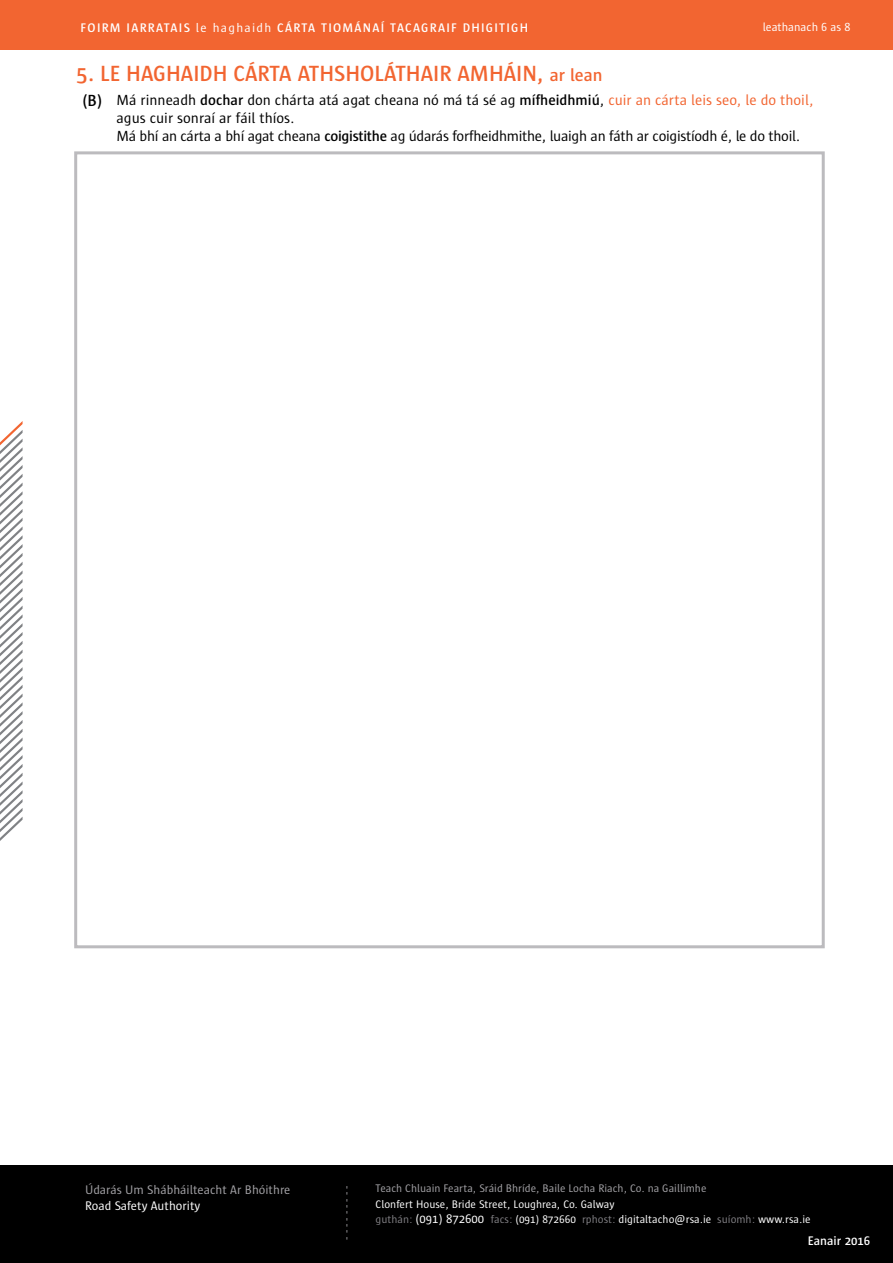
<style>
.page{position:relative;width:893px;height:1263px;background:#fff}
.page>*{position:absolute;margin:0;border:0;box-sizing:border-box;transform-origin:0 0}
.t1{font:600 22.5px "Sun";color:#f26531}
.t2{font:15px/18px "Sun";letter-spacing:-.005em;color:#000}
.t3{font:600 12.75px "Sun";letter-spacing:.1em;color:#fff}
.t4{font:12.75px "Sun";color:#a3a2a6}
.t5{font:12.75px "Sun";color:#fff}
.t6{font:600 12.75px "Sun";color:#fff}
.t7{font:12px "Sun";color:#fff}
.t8{font:11.25px/15px "Sun";color:#fff}
.t9{font:11.25px "Sun";color:#a3a2a6}
.s1{font-weight:400}
.s2{font-size:18px}
.s3{font-weight:600;font-size:16.5px}
.s4{font-weight:600}
.s5{color:#f26531}
.s6{color:#807f83}
.s7{font-size:12.75px}
</style>
<div class="page">
<div style="left:0;top:1165px;width:893px;height:98px;background:#000"></div>
<svg style="left:0;top:421px;width:23px;height:420px"></svg>
<div style="left:0;top:0;width:893px;height:50px;background:#f26531"></div>
<div style="left:74px;top:151px;width:751px;height:797px;border:3px solid #bcbbbe"></div>
<p class="t3" style="left:81px;top:21px;width:449px">FOIRM IARRATAIS <span class="s1">le haghaidh</span> CÁRTA TIOMÁNAÍ TACAGRAIF DHIGITIGH</p>
<p class="t7" style="left:763px;top:21px;width:89px">leathanach 6 as 8</p>
<h1 class="t1" style="left:77px;top:62px;width:527px">5. LE HAGHAIDH CÁRTA ATHSHOLÁTHAIR AMHÁIN, <span class="s2">ar lean</span></h1>
<p class="t2" style="left:117px;top:91px;width:698px;text-indent:-34px"><span class="s3">(B)</span> Má rinneadh <span class="s4">dochar</span> don chárta atá agat cheana nó má tá sé ag <span class="s4">mífheidhmiú</span>, <span class="s5">cuir an cárta leis seo, le do thoil, </span>agus cuir sonraí ar fáil thíos.<br>Má bhí an cárta a bhí agat cheana <span class="s4">coigistithe</span> ag údarás forfheidhmithe, luaigh an fáth ar coigistíodh é, le do thoil.</p>
<p class="t4" style="left:85px;top:1182px;width:207px">Údarás Um Shábháilteacht Ar Bhóithre</p>
<p class="t5" style="left:85px;top:1199px;width:117px">Road Safety Authority</p>
<p class="t4" style="left:340px;top:1239px;width:55px;rotate:-90deg">- - - - - - - - -</p>
<p class="t9" style="left:376px;top:1183px;width:332px">Teach Chluain Fearta, Sráid Bhríde, Baile Locha Riach, Co. na Gaillimhe</p>
<p class="t8" style="left:376px;top:1197px;width:436px">Clonfert House, Bride Street, Loughrea, Co. Galway<br><span class="s6">guthán:</span> <span class="s7">(091) 872600</span> <span class="s6">facs:</span> (091) 872660 <span class="s6">rphost:</span> digitaltacho@rsa.ie <span class="s6">suíomh:</span> www.rsa.ie</p>
<p class="t6" style="left:808px;top:1233px;width:64px">Eanair 2016</p>
</div>
